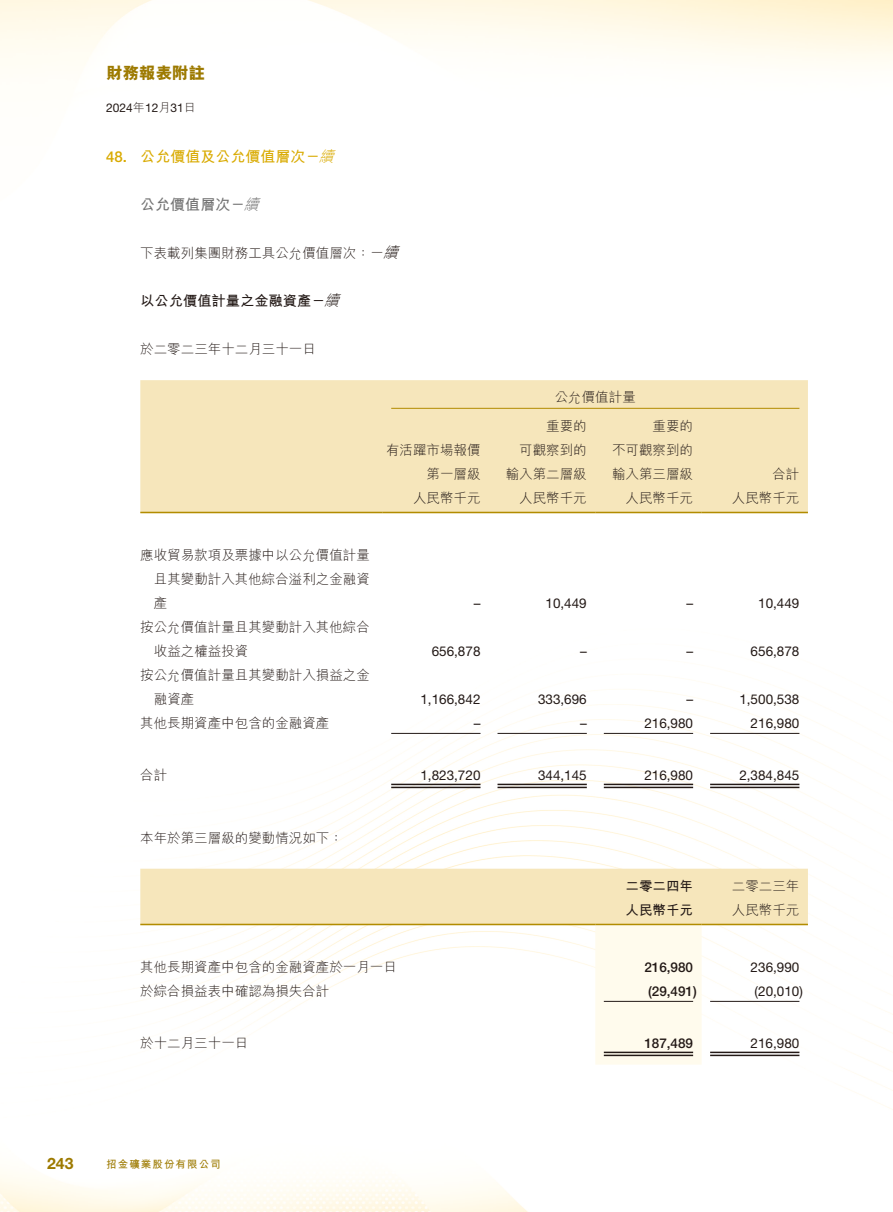
<style>
.page{position:relative;width:893px;height:1212px;background:#fff}
.page>*{position:absolute;margin:0;border:0;box-sizing:border-box;transform-origin:0 0}
.t1{font:800 16.5px "M Hei HK";color:#9d7a00}
.t2{font:700 15.75px "Helvetica Neue LT Std";color:#9d7a00}
.t3{font:700 15px "M Hei HK";color:#d9aa00}
.t4{font:700 15px "M Hei HK";color:#727272}
.t5{font:500 15px "Helvetica Neue LT Std";color:#d9aa00}
.t6{font:italic 300 15px "M Hei HK";color:#231916}
.t7{font:700 14.25px "M Hei HK";color:#231916}
.t8{font:300 13.5px/24px "M Hei HK";color:#231916;text-align:right}
.t9{font:13.5px "Helvetica Neue LT Std";color:#231916}
.t10{font:500 13.5px "Helvetica Neue LT Std";color:#231916}
.t11{font:700 13.5px "M Hei HK";color:#231916}
.t12{font:12px "Helvetica Neue LT Std";color:#231916}
.t13{font:700 10.5px "M Hei HK";letter-spacing:.1em;color:#9d7a00}
.s1{font-family:"M Hei HK";font-weight:300}
.s2{font-weight:300;font-style:italic}
.s3{font-style:italic;font-size:15px}
.s4{font-weight:300;font-style:italic;font-size:15px}
</style>
<div class="page">
<img style="left:0;top:0;width:893px;height:1212px">
<div style="left:140px;top:380px;width:668px;height:132px;background:#f6e6bb"></div>
<hr style="left:391px;top:408px;width:408px;height:1px;background:#b28c00">
<hr style="left:140px;top:512px;width:243px;height:1px;background:#b28c00">
<hr style="left:383px;top:512px;width:106px;height:1px;background:#b28c00">
<hr style="left:489px;top:512px;width:106px;height:1px;background:#b28c00">
<hr style="left:595px;top:512px;width:107px;height:1px;background:#b28c00">
<hr style="left:702px;top:512px;width:106px;height:1px;background:#b28c00">
<hr style="left:391px;top:733px;width:89px;height:1px;background:#231916">
<hr style="left:497px;top:733px;width:90px;height:1px;background:#231916">
<hr style="left:604px;top:733px;width:89px;height:1px;background:#231916">
<hr style="left:710px;top:733px;width:89px;height:1px;background:#231916">
<hr style="left:391px;top:784px;width:89px;height:1px;background:#231916">
<hr style="left:391px;top:787px;width:89px;height:1px;background:#231916">
<hr style="left:497px;top:784px;width:90px;height:1px;background:#231916">
<hr style="left:497px;top:787px;width:90px;height:1px;background:#231916">
<hr style="left:604px;top:784px;width:89px;height:1px;background:#231916">
<hr style="left:604px;top:787px;width:89px;height:1px;background:#231916">
<hr style="left:710px;top:784px;width:89px;height:1px;background:#231916">
<hr style="left:710px;top:787px;width:89px;height:1px;background:#231916">
<svg style="left:140px;top:869px;width:668px;height:195px"></svg>
<hr style="left:140px;top:924px;width:455px;height:1px;background:#b28c00">
<hr style="left:595px;top:924px;width:107px;height:1px;background:#b28c00">
<hr style="left:702px;top:924px;width:106px;height:1px;background:#b28c00">
<hr style="left:604px;top:1001px;width:89px;height:1px;background:#231916">
<hr style="left:710px;top:1001px;width:89px;height:1px;background:#231916">
<hr style="left:604px;top:1051px;width:89px;height:2px;background:#231916">
<hr style="left:604px;top:1054px;width:89px;height:2px;background:#231916">
<hr style="left:710px;top:1051px;width:89px;height:2px;background:#231916">
<hr style="left:710px;top:1054px;width:89px;height:2px;background:#231916">
<p class="t1" style="left:106px;top:61px;width:100px">財務報表附註</p>
<p class="t12" style="left:106px;top:100px;width:91px">2024<span class="s1">年</span>12<span class="s1">月</span>31<span class="s1">日</span></p>
<p class="t5" style="left:106px;top:148px;width:22px">48.</p>
<p class="t3" style="left:140px;top:146px;width:200px">公允價值及公允價值層次－<span class="s2">續</span></p>
<p class="t4" style="left:140px;top:194px;width:125px">公允價值層次－<span class="s2">續</span></p>
<p class="t6" style="left:383px;top:242px;width:22px">續</p>
<p class="t8" style="left:140px;top:241px;width:250px">下表載列集團財務工具公允價值層次：<span class="s3">－</span></p>
<p class="t7" style="left:140px;top:291px;width:206px">以公允價值計量之金融資產－<span class="s4">續</span></p>
<p class="t8" style="left:140px;top:337px;width:177px">於二零二三年十二月三十一日</p>
<p class="t8" style="left:140px;top:542px;width:231px">應收貿易款項及票據中以公允價值計量且其變動計入其他綜合溢利之金融資</p>
<p class="t8" style="left:140px;top:590px;width:231px;text-align:left;text-indent:14px">產<br>按公允價值計量且其變動計入其他綜合</p>
<p class="t8" style="left:140px;top:638px;width:231px;text-align:left;text-indent:14px">收益之權益投資<br>按公允價值計量且其變動計入損益之金</p>
<p class="t8" style="left:154px;top:686px;width:42px">融資產</p>
<p class="t8" style="left:140px;top:710px;width:190px">其他長期資產中包含的金融資產</p>
<p class="t8" style="left:140px;top:762px;width:28px">合計</p>
<p class="t8" style="left:386px;top:437px;width:96px">有活躍市場報價第一層級</p>
<p class="t8" style="left:413px;top:485px;width:69px">人民幣千元</p>
<p class="t9" style="left:474px;top:595px;width:8px">–</p>
<p class="t9" style="left:432px;top:643px;width:50px">656,878</p>
<p class="t9" style="left:420px;top:691px;width:62px">1,166,842</p>
<p class="t9" style="left:474px;top:715px;width:8px">–</p>
<p class="t9" style="left:420px;top:767px;width:62px">1,823,720</p>
<p class="t8" style="left:140px;top:825px;width:204px">本年於第三層級的變動情況如下：</p>
<p class="t8" style="left:140px;top:954px;width:258px">其他長期資產中包含的金融資產於一月一日</p>
<p class="t8" style="left:140px;top:978px;width:190px">於綜合損益表中確認為損失合計</p>
<p class="t8" style="left:140px;top:1030px;width:109px">於十二月三十一日</p>
<p class="t8" style="left:555px;top:385px;width:82px">公允價值計量</p>
<p class="t8" style="left:506px;top:413px;width:82px">重要的<br>可觀察到的輸入第二層級</p>
<p class="t8" style="left:612px;top:413px;width:82px">重要的<br>不可觀察到的</p>
<p class="t8" style="left:612px;top:461px;width:82px">輸入第三層級</p>
<p class="t8" style="left:519px;top:485px;width:69px">人民幣千元</p>
<p class="t8" style="left:626px;top:485px;width:69px">人民幣千元</p>
<p class="t9" style="left:545px;top:595px;width:43px">10,449</p>
<p class="t9" style="left:686px;top:595px;width:8px">–</p>
<p class="t9" style="left:580px;top:643px;width:8px">–</p>
<p class="t9" style="left:686px;top:643px;width:8px">–</p>
<p class="t9" style="left:538px;top:691px;width:50px">333,696</p>
<p class="t9" style="left:686px;top:691px;width:8px">–</p>
<p class="t9" style="left:580px;top:715px;width:8px">–</p>
<p class="t9" style="left:644px;top:715px;width:50px">216,980</p>
<p class="t9" style="left:538px;top:767px;width:50px">344,145</p>
<p class="t9" style="left:644px;top:767px;width:50px">216,980</p>
<p class="t11" style="left:626px;top:876px;width:69px">二零二四年</p>
<p class="t11" style="left:626px;top:900px;width:69px">人民幣千元</p>
<p class="t10" style="left:644px;top:959px;width:50px">216,980</p>
<p class="t10" style="left:648px;top:983px;width:50px">)29,491(</p>
<p class="t10" style="left:644px;top:1035px;width:50px">187,489</p>
<p class="t8" style="left:772px;top:461px;width:28px">合計</p>
<p class="t8" style="left:732px;top:485px;width:69px">人民幣千元</p>
<p class="t9" style="left:758px;top:595px;width:43px">10,449</p>
<p class="t9" style="left:751px;top:643px;width:50px">656,878</p>
<p class="t9" style="left:739px;top:691px;width:62px">1,500,538</p>
<p class="t9" style="left:751px;top:715px;width:50px">216,980</p>
<p class="t9" style="left:739px;top:767px;width:62px">2,384,845</p>
<p class="t8" style="left:732px;top:873px;width:69px">二零二三年</p>
<p class="t8" style="left:732px;top:897px;width:69px">人民幣千元</p>
<p class="t9" style="left:751px;top:959px;width:50px">236,990</p>
<p class="t9" style="left:755px;top:983px;width:50px">)20,010(</p>
<p class="t9" style="left:751px;top:1035px;width:50px">216,980</p>
<p class="t2" style="left:47px;top:1153px;width:28px">243</p>
<p class="t13" style="left:106px;top:1157px;width:116px">招金礦業股份有限公司</p>
</div>
